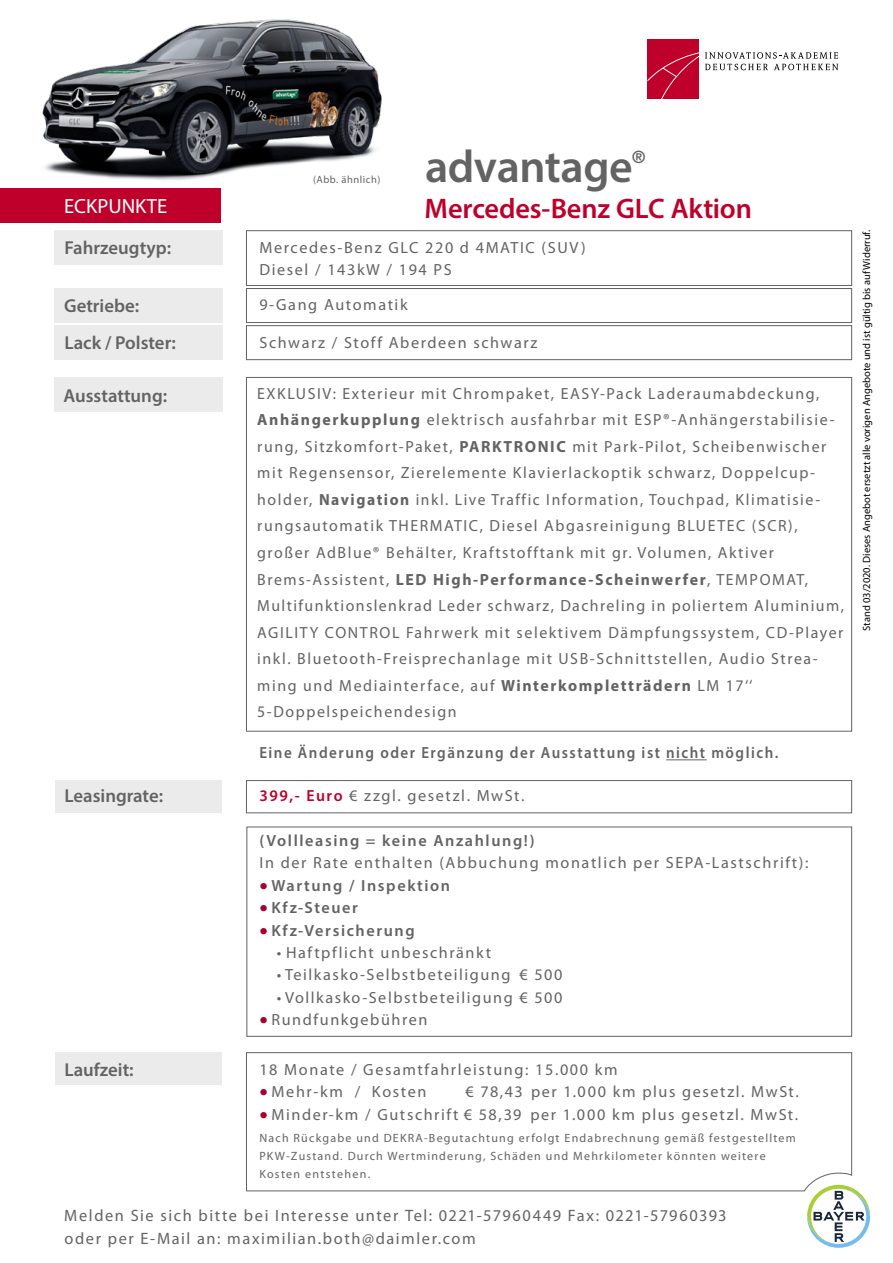
<style>
.page{position:relative;width:893px;height:1263px;background:#fff}
.page>*{position:absolute;margin:0;border:0;box-sizing:border-box;transform-origin:0 0}
.t1{font:600 45.75px "Myriad Pro";letter-spacing:-.01em;color:#636363}
.t2{font:600 28.35px "Myriad Pro";letter-spacing:-.005em;color:#be002b}
.t3{font:20.55px "Myriad Pro";color:#fff}
.t4{font:600 18.75px "Myriad Pro";color:#636363}
.t5{font:700 condensed 17.55px "Frutiger";color:#636363}
.t6{font:16.5px/22.5px "Myriad Pro";letter-spacing:.095em;color:#636363}
.t7{font:16.2px/26.5px "Myriad Pro";letter-spacing:.1em;color:#636363}
.t8{font:600 16.2px "Myriad Pro";letter-spacing:.1em;color:#636363}
.t9{font:600 16.2px "Myriad Pro";letter-spacing:.1em;color:#636363;scale:.93 1}
.t10{font:12px/18px "Myriad Pro";letter-spacing:.1em;color:#636363}
.t11{font:10.5px "Myriad Pro";color:#000}
.t12{font:10.5px "Myriad Pro";letter-spacing:.05em;color:#636363}
.s1{font-weight:700}
.s2{font-weight:600;color:#be002b}
.s3{font-weight:400;font-size:30px;color:#a8002a}
.s4{font-size:30px;color:#a8002a}
</style>
<div class="page">
<div style="left:246px;top:377px;width:606px;height:354px;background:#fff;border:1px solid #636363"></div>
<svg style="left:246px;top:1052px;width:606px;height:139px"></svg>
<div style="left:246px;top:230px;width:606px;height:56px;background:#fff;border:1px solid #636363"></div>
<div style="left:246px;top:288px;width:606px;height:35px;background:#fff;border:1px solid #636363"></div>
<div style="left:246px;top:325px;width:606px;height:35px;background:#fff;border:1px solid #636363"></div>
<div style="left:0;top:188px;width:221px;height:34px;background:#be002b"></div>
<div style="left:54px;top:230px;width:168px;height:34px;background:#ebebeb"></div>
<div style="left:54px;top:288px;width:168px;height:34px;background:#ebebeb"></div>
<div style="left:54px;top:326px;width:168px;height:34px;background:#ebebeb"></div>
<div style="left:54px;top:377px;width:168px;height:34px;background:#ebebeb"></div>
<div style="left:55px;top:780px;width:167px;height:33px;background:#ebebeb"></div>
<div style="left:55px;top:1052px;width:167px;height:33px;background:#ebebeb"></div>
<div style="left:246px;top:780px;width:606px;height:33px;border:1px solid #636363"></div>
<svg style="left:705px;top:52px;width:133px;height:18px"></svg>
<div style="left:647px;top:39px;width:52px;height:60px;background:#be002b"></div>
<svg style="left:647px;top:52px;width:52px;height:47px"></svg>
<img style="left:42px;top:19px;width:340px;height:161px">
<svg style="left:807px;top:1185px;width:63px;height:63px"></svg>
<hr style="left:666px;top:759px;width:41px;height:1px;background:#636363">
<h1 class="t1" style="left:425px;top:138px;width:209px">advantage</h1>
<p class="t5" style="left:632px;top:146px;width:15px">®</p>
<h2 class="t2" style="left:425px;top:190px;width:329px">Mercedes-Benz GLC Aktion</h2>
<p class="t12" style="left:313px;top:173px;width:69px">(Abb. ähnlich)</p>
<p class="t3" style="left:64px;top:195px;width:104px">ECKPUNKTE</p>
<p class="t4" style="left:64px;top:236px;width:108px">Fahrzeugtyp:</p>
<p class="t7" style="left:259px;top:237px;width:328px;line-height:22px">Mercedes-Benz GLC 220 d 4MATIC (SUV)<br>Diesel / 143kW / 194 PS</p>
<p class="t4" style="left:64px;top:293px;width:77px">Getriebe:</p>
<p class="t7" style="left:259px;top:292px;width:150px">9-Gang Automatik</p>
<p class="t4" style="left:64px;top:331px;width:113px">Lack / Polster:</p>
<p class="t7" style="left:259px;top:329px;width:280px">Schwarz / Stoff Aberdeen schwarz</p>
<p class="t4" style="left:63px;top:384px;width:105px">Ausstattung:</p>
<p class="t7" style="left:257px;top:380px;width:588px">EXKLUSIV: Exterieur mit Chrompaket, EASY-Pack Laderaumabdeckung, <span class="s1">Anhängerkupplung</span> elektrisch ausfahrbar mit ESP®-Anhängerstabilisie&shy;rung, Sitzkomfort-Paket, <span class="s1">PARKTRONIC</span> mit Park-Pilot, Scheibenwischer mit Regensensor, Zierelemente Klavierlackoptik schwarz, Doppelcup&shy;holder, <span class="s1">Navigation</span> inkl. Live Traffic Information, Touchpad, Klimatisie&shy;rungsautomatik THERMATIC, Diesel Abgasreinigung BLUETEC (SCR), großer AdBlue® Behälter, Kraftstofftank mit gr. Volumen, Aktiver Brems-Assistent, <span class="s1">LED High-Performance-Scheinwerfer</span>, TEMPOMAT, Multifunktionslenkrad Leder schwarz, Dachreling in poliertem Aluminium, AGILITY CONTROL Fahrwerk mit selektivem Dämpfungssystem, CD-Player inkl. Bluetooth-Freisprechanlage mit USB-Schnittstellen, Audio Strea&shy;ming und Mediainterface, auf <span class="s1">Winterkompletträdern</span> LM 17‘‘ 5-Doppelspeichendesign</p>
<p class="t9" style="left:259px;top:742px;width:559px">Eine Änderung oder Ergänzung der Ausstattung ist nicht möglich.</p>
<p class="t4" style="left:64px;top:784px;width:100px">Leasingrate:</p>
<p class="t7" style="left:259px;top:783px;width:266px"><span class="s2">399,- Euro</span> € zzgl. gesetzl. MwSt.</p>
<p class="t8" style="left:259px;top:830px;width:277px">(Vollleasing = keine Anzahlung!)</p>
<p class="t7" style="left:259px;top:850px;width:551px">In der Rate enthalten (Abbuchung monatlich per SEPA-Lastschrift):</p>
<p class="t8" style="left:259px;top:875px;width:192px"><span class="s3">•</span> Wartung / Inspektion</p>
<p class="t8" style="left:259px;top:897px;width:100px"><span class="s3">•</span> Kfz-Steuer</p>
<p class="t8" style="left:259px;top:920px;width:157px"><span class="s3">•</span> Kfz-Versicherung</p>
<p class="t7" style="left:277px;top:940px;width:216px">• Haftpflicht unbeschränkt</p>
<p class="t7" style="left:277px;top:962px;width:287px">• Teilkasko-Selbstbeteiligung € 500</p>
<p class="t7" style="left:277px;top:984px;width:287px">• Vollkasko-Selbstbeteiligung € 500</p>
<p class="t7" style="left:259px;top:1007px;width:170px"><span class="s4">•</span> Rundfunkgebühren</p>
<p class="t4" style="left:64px;top:1058px;width:71px">Laufzeit:</p>
<p class="t7" style="left:259px;top:1056px;width:360px">18 Monate / Gesamtfahrleistung: 15.000 km</p>
<p class="t7" style="left:259px;top:1079px;width:169px"><span class="s4">•</span> Mehr-km / Kosten</p>
<p class="t7" style="left:465px;top:1079px;width:335px">€ 78,43 per 1.000 km plus gesetzl. MwSt.</p>
<p class="t7" style="left:259px;top:1101px;width:540px"><span class="s4">•</span> Minder-km / Gutschrift € 58,39 per 1.000 km plus gesetzl. MwSt.</p>
<p class="t10" style="left:259px;top:1129px;width:538px">Nach Rückgabe und DEKRA-Begutachtung erfolgt Endabrechnung gemäß festgestelltem<br>PKW-Zustand. Durch Wertminderung, Schäden und Mehrkilometer könnten weitere<br>Kosten entstehen.</p>
<p class="t6" style="left:64px;top:1205px;width:664px">Melden Sie sich bitte bei Interesse unter Tel: 0221-57960449 Fax: 0221-57960393 oder per E-Mail an: maximilian.both@daimler.com</p>
<p class="t11" style="left:861px;top:631px;width:403px;rotate:-90deg">Stand 03/2020. Dieses Angebot ersetzt alle vorigen Angebote und ist gültig bis auf Widerruf.</p>
</div>
